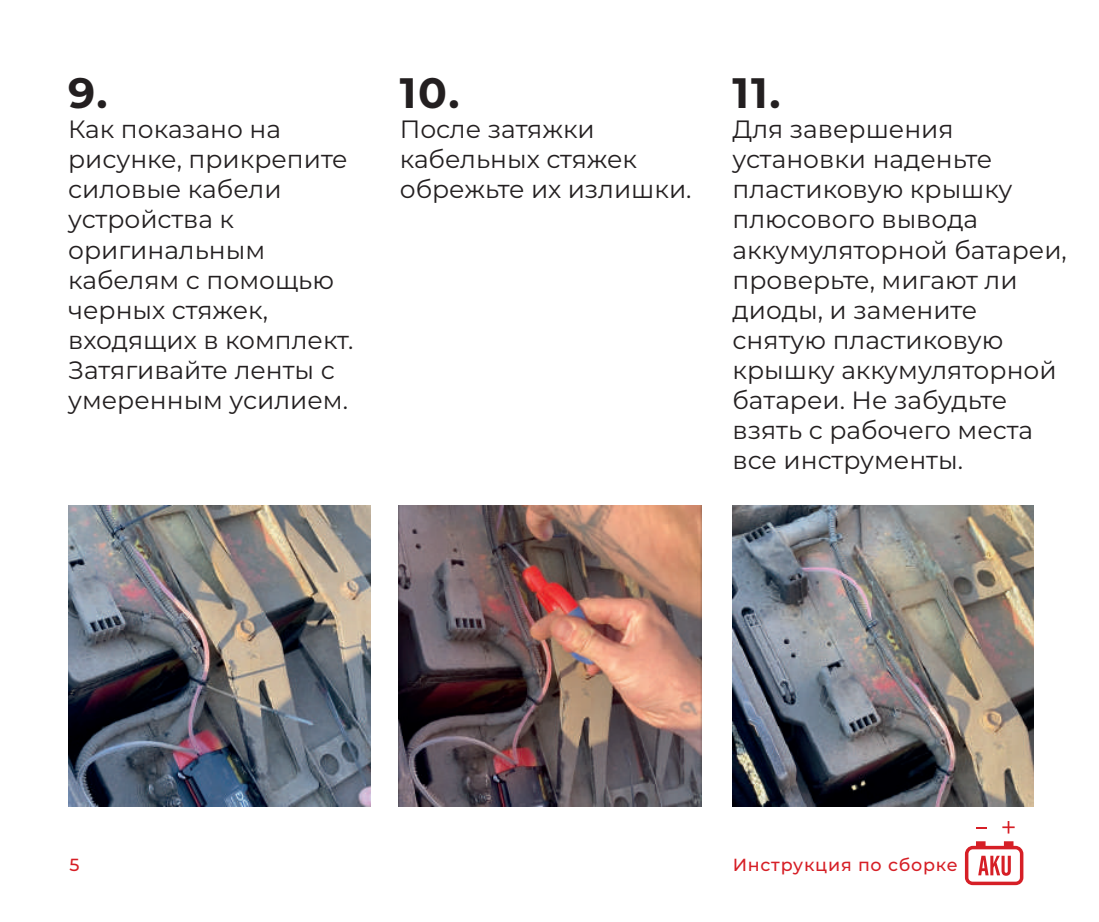
<style>
.page{position:relative;width:1099px;height:922px;background:#fff}
.page>*{position:absolute;margin:0;border:0;box-sizing:border-box;transform-origin:0 0}
.t1{font:700 42.5px "Montserrat";color:#231f20}
.t2{font:25px/30px "Montserrat";color:#231f20}
.t3{font:500 17.5px "Montserrat";letter-spacing:.045em;color:#d61f26}
</style>
<div class="page">
<img style="left:732px;top:505px;width:301px;height:300px">
<img style="left:68px;top:505px;width:303px;height:301px">
<img style="left:399px;top:505px;width:302px;height:300px">
<svg style="left:1002px;top:821px;width:12px;height:12px"></svg>
<svg style="left:964px;top:841px;width:59px;height:43px"></svg>
<h1 class="t1" style="left:68px;top:63px;width:41px">9.</h1>
<p class="t2" style="left:68px;top:114px;width:287px">Как показано на рисунке, прикрепите силовые кабели устройства к оригинальным кабелям с помощью черных стяжек, входящих в комплект.<br>Затягивайте ленты с умеренным усилием.</p>
<h1 class="t1" style="left:400px;top:63px;width:61px">10.</h1>
<p class="t2" style="left:400px;top:114px;width:293px">После затяжки кабельных стяжек обрежьте их излишки.</p>
<h1 class="t1" style="left:732px;top:63px;width:50px">11.</h1>
<p class="t2" style="left:732px;top:114px;width:336px">Для завершения установки наденьте пластиковую крышку плюсового вывода аккумуляторной батареи, проверьте, мигают ли диоды, и замените снятую пластиковую крышку аккумуляторной батареи. Не забудьте взять с рабочего места все инструменты.</p>
<p class="t3" style="left:69px;top:852px;width:12px">5</p>
<p class="t3" style="left:732px;top:852px;width:227px">Инструкция по сборке</p>
</div>
